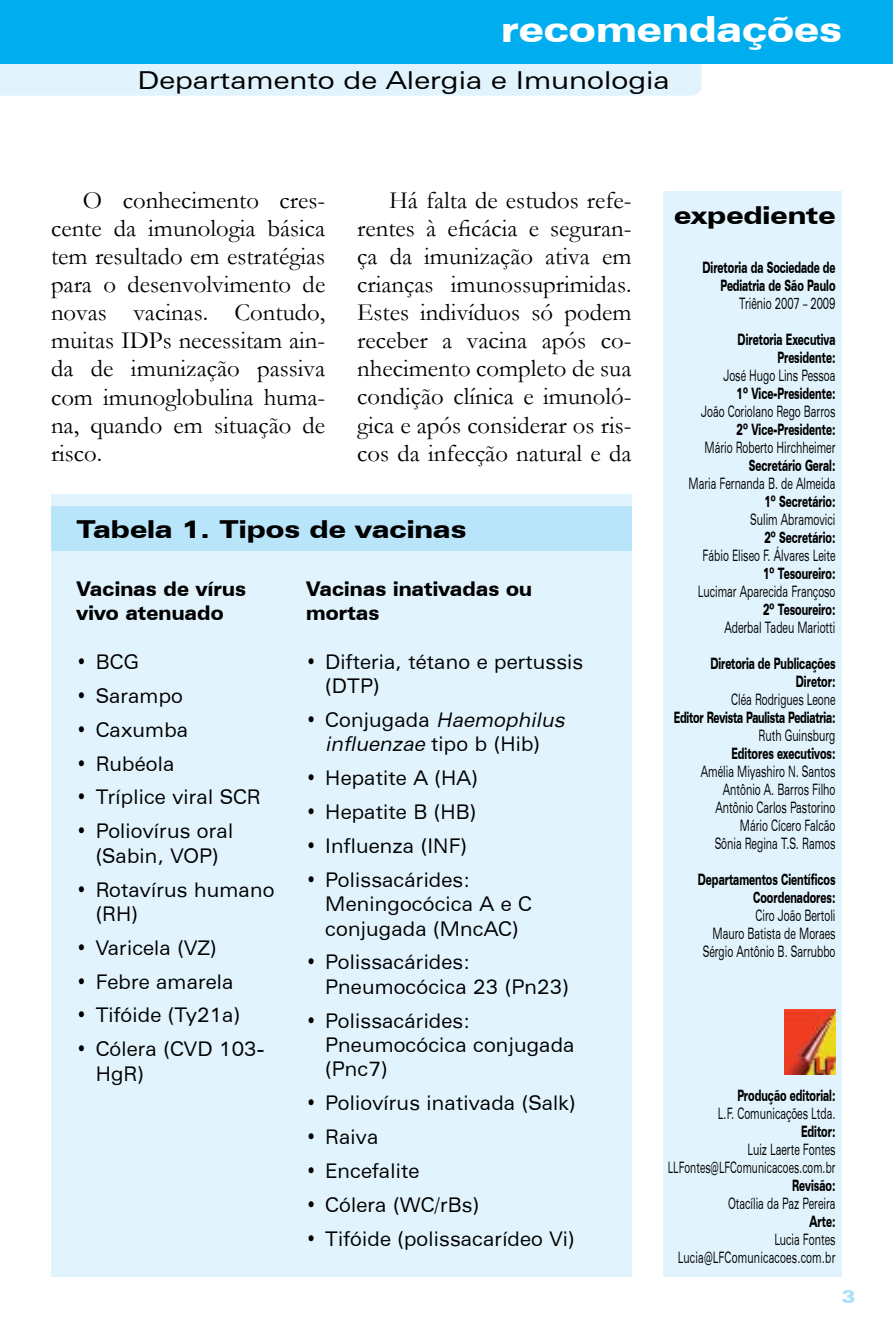
<style>
.page{position:relative;width:893px;height:1340px;background:#fff}
.page>*{position:absolute;margin:0;border:0;box-sizing:border-box;transform-origin:0 0}
.t1{font:900 expanded 36px "Zurich BT";color:#fff}
.t2{font:24.75px/28.1px "Garamond";color:#000;text-align:justify}
.t3{font:expanded 24.75px "Zurich BT";color:#000}
.t4{font:900 expanded 24.75px "Zurich BT";color:#000}
.t5{font:expanded 20.25px/24.3px "Zurich BT";letter-spacing:.01em;color:#000;scale:.85 1}
.t6{font:900 expanded 20.25px/24.3px "Zurich BT";letter-spacing:.01em;color:#000;scale:.85 1}
.t7{font:italic expanded 20.25px/24.3px "Zurich BT";color:#000;text-align:center;scale:.85 1}
.t8{font:900 expanded 18px "Zurich BT";color:#aae1fa}
.t9{font:expanded 15.75px/18px "Zurich BT";color:#000;text-align:right;scale:.55 1}
.t10{font:900 expanded 15.75px/18px "Zurich BT";color:#000;text-align:right;scale:.55 1}
.t11{font:expanded 15.75px/18px "Zurich BT";letter-spacing:.02em;color:#000;text-align:right;scale:.55 1}
.t12{font:900 expanded 15.75px "Zurich BT";letter-spacing:-.02em;color:#000;scale:.55 1}
.s1{font-style:normal}
</style>
<div class="page">
<div style="left:0;top:64px;width:702px;height:32px;background:#e1f4fd"></div>
<div style="left:0;top:0;width:893px;height:64px;background:#00aeef"></div>
<div style="left:51px;top:494px;width:580px;height:782px;background:#e1f4fd"></div>
<div style="left:51px;top:506px;width:580px;height:45px;background:#b9e5fb"></div>
<div style="left:663px;top:191px;width:179px;height:1086px;background:#e1f4fd"></div>
<img style="left:785px;top:1009px;width:50px;height:65px">
<h1 class="t1" style="left:501px;top:7px;width:342px">recomendações</h1>
<h2 class="t3" style="left:138px;top:66px;width:534px">Departamento de Alergia e Imunologia</h2>
<p class="t2" style="left:51px;top:185px;width:276px;text-indent:32px">O conhecimento cres&shy;cente da imunologia básica tem resultado em estratégias para o desenvolvimento de novas vacinas. Contudo, muitas IDPs necessitam ain&shy;da de imunização passiva com imunoglobulina huma&shy;na, quando em situação de risco.</p>
<p class="t2" style="left:357px;top:185px;width:276px;text-indent:32px">Há falta de estudos refe&shy;rentes à eficácia e seguran&shy;ça da imunização ativa em crianças imunossuprimidas.<br>Estes indivíduos só podem receber a vacina após co&shy;nhecimento completo de sua condição clínica e imunoló&shy;gica e após considerar os ris&shy;cos da infecção natural e da</p>
<h2 class="t4" style="left:77px;top:515px;width:391px">Tabela 1. Tipos de vacinas</h2>
<p class="t6" style="left:77px;top:576px;width:201px">Vacinas de vírus vivo atenuado</p>
<p class="t5" style="left:77px;top:649px;width:75px">• BCG</p>
<p class="t5" style="left:77px;top:683px;width:127px">• Sarampo</p>
<p class="t5" style="left:77px;top:717px;width:133px">• Caxumba</p>
<p class="t5" style="left:77px;top:751px;width:117px">• Rubéola</p>
<p class="t5" style="left:77px;top:785px;width:218px">• Tríplice viral SCR</p>
<p class="t5" style="left:77px;top:819px;width:186px;text-align:center">• Poliovírus oral (Sabin, VOP)</p>
<p class="t5" style="left:96px;top:877px;width:212px;text-indent:-19px">• Rotavírus humano (RH)</p>
<p class="t5" style="left:77px;top:935px;width:166px">• Varicela (VZ)</p>
<p class="t5" style="left:77px;top:969px;width:186px">• Febre amarela</p>
<p class="t5" style="left:77px;top:1003px;width:194px">• Tifóide (Ty21a)</p>
<p class="t5" style="left:96px;top:1037px;width:200px;text-indent:-19px">• Cólera (CVD 103-<br>HgR)</p>
<p class="t6" style="left:306px;top:576px;width:267px">Vacinas inativadas ou mortas</p>
<p class="t5" style="left:325px;top:649px;width:305px;text-indent:-19px">• Difteria, tétano e pertussis (DTP)</p>
<p class="t7" style="left:306px;top:708px;width:311px"><span class="s1">• C o n j u g a d a</span> Haemophilus influenzae <span class="s1">t i p o b ( H i b )</span></p>
<p class="t5" style="left:306px;top:766px;width:203px">• Hepatite A (HA)</p>
<p class="t5" style="left:306px;top:800px;width:202px">• Hepatite B (HB)</p>
<p class="t5" style="left:306px;top:833px;width:191px">• Influenza (INF)</p>
<p class="t5" style="left:325px;top:867px;width:244px;text-indent:-19px">• Polissacárides:<br>Meningocócica A e C conjugada (MncAC)</p>
<p class="t5" style="left:325px;top:950px;width:288px;text-indent:-19px">• Polissacárides:<br>Pneumocócica 23 (Pn23)</p>
<p class="t5" style="left:325px;top:1008px;width:295px;text-indent:-19px">• Polissacárides:<br>Pneumocócica conjugada (Pnc7)</p>
<p class="t5" style="left:306px;top:1090px;width:318px">• Poliovírus inativada (Salk)</p>
<p class="t5" style="left:306px;top:1124px;width:86px">• Raiva</p>
<p class="t5" style="left:306px;top:1158px;width:135px">• Encefalite</p>
<p class="t5" style="left:306px;top:1192px;width:205px">• Cólera (WC/rBs)</p>
<p class="t5" style="left:306px;top:1226px;width:317px">• Tifóide (polissacarídeo Vi)</p>
<h2 class="t4" style="left:674px;top:200px;width:163px">expediente</h2>
<p class="t10" style="left:702px;top:258px;width:243px">Diretoria da Sociedade de<br>Pediatria de São Paulo</p>
<p class="t9" style="left:739px;top:294px;width:177px">Triênio 2007 – 2009</p>
<p class="t10" style="left:738px;top:330px;width:179px">Diretoria Executiva<br>Presidente:</p>
<p class="t9" style="left:723px;top:366px;width:205px">José Hugo Lins Pessoa</p>
<p class="t10" style="left:737px;top:384px;width:181px">1º Vice-Presidente:</p>
<p class="t9" style="left:701px;top:402px;width:246px">João Coriolano Rego Barros</p>
<p class="t10" style="left:737px;top:420px;width:181px">2º Vice-Presidente:</p>
<p class="t9" style="left:704px;top:438px;width:240px">Mário Roberto Hirchheimer</p>
<p class="t10" style="left:749px;top:456px;width:159px">Secretário Geral:</p>
<p class="t9" style="left:688px;top:474px;width:269px">Maria Fernanda B. de Almeida</p>
<p class="t10" style="left:764px;top:492px;width:131px">1º Secretário:</p>
<p class="t9" style="left:750px;top:510px;width:157px">Sulim Abramovici</p>
<p class="t10" style="left:764px;top:528px;width:131px">2º Secretário:</p>
<p class="t9" style="left:703px;top:546px;width:243px">Fábio Eliseo F. Álvares Leite</p>
<p class="t10" style="left:763px;top:564px;width:133px">1º Tesoureiro:</p>
<p class="t9" style="left:698px;top:582px;width:252px">Lucimar Aparecida Françoso</p>
<p class="t10" style="left:763px;top:600px;width:133px">2º Tesoureiro:</p>
<p class="t9" style="left:724px;top:618px;width:203px">Aderbal Tadeu Mariotti</p>
<p class="t10" style="left:710px;top:654px;width:229px">Diretoria de Publicações<br>Diretor:</p>
<p class="t9" style="left:731px;top:690px;width:191px">Cléa Rodrigues Leone</p>
<p class="t12" style="left:674px;top:708px;width:296px">Editor Revista Paulista Pediatria:</p>
<p class="t9" style="left:758px;top:726px;width:142px">Ruth Guinsburg</p>
<p class="t10" style="left:731px;top:744px;width:191px">Editores executivos:</p>
<p class="t9" style="left:701px;top:762px;width:246px">Amélia Miyashiro N. Santos<br>Antônio A. Barros Filho<br>Antônio Carlos Pastorino<br>Mário Cícero Falcão<br>Sônia Regina T.S. Ramos</p>
<p class="t10" style="left:698px;top:870px;width:252px">Departamentos Científicos<br>Coordenadores:</p>
<p class="t9" style="left:703px;top:906px;width:243px">Ciro João Bertoli<br>Mauro Batista de Moraes<br>Sérgio Antônio B. Sarrubbo</p>
<p class="t10" style="left:737px;top:1086px;width:180px">Produção editorial:</p>
<p class="t9" style="left:718px;top:1104px;width:215px">L.F. Comunicações Ltda.</p>
<p class="t10" style="left:801px;top:1122px;width:64px">Editor:</p>
<p class="t9" style="left:668px;top:1140px;width:306px">Luiz Laerte Fontes<br>LLFontes@LFComunicacoes.com.br</p>
<p class="t10" style="left:792px;top:1176px;width:80px">Revisão:</p>
<p class="t9" style="left:728px;top:1194px;width:197px">Otacília da Paz Pereira</p>
<p class="t10" style="left:810px;top:1212px;width:49px">Arte:</p>
<p class="t11" style="left:678px;top:1230px;width:288px">Lucia Fontes<br>Lucia@LFComunicacoes.com.br</p>
<p class="t8" style="left:842px;top:1285px;width:15px">3</p>
</div>
